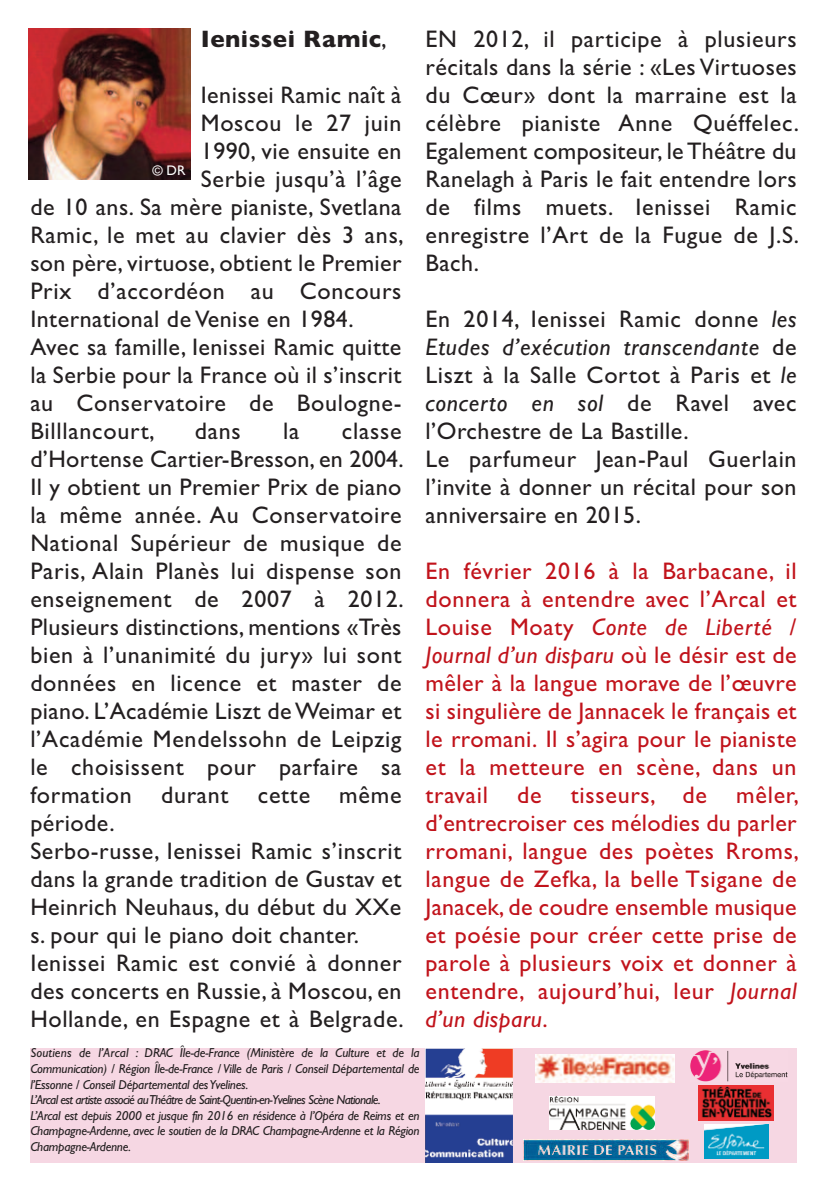
<style>
.page{position:relative;width:825px;height:1191px;background:#fff}
.page>*{position:absolute;margin:0;border:0;box-sizing:border-box;transform-origin:0 0}
.t1{font:24px/28px "Gill Sans";letter-spacing:.025em;color:#231f20}
.t2{font:24px/28px "Gill Sans";letter-spacing:.03em;color:#c1131b;text-align:justify}
.t3{font:700 24px "Gill Sans";letter-spacing:.02em;color:#231f20}
.t4{font:14px "Gill Sans";color:#fff}
.t5{font:italic 13px/15.6px "Gill Sans";letter-spacing:-.02em;color:#231f20}
.s1{font-weight:400}
.s2{font-style:italic}
</style>
<div class="page">
<div style="left:30px;top:1048px;width:767px;height:114px;background:#f6d7e3"></div>
<img style="left:28px;top:28px;width:163px;height:152px">
<img style="left:426px;top:1048px;width:86px;height:114px">
<img style="left:535px;top:1054px;width:139px;height:28px">
<img style="left:523px;top:1139px;width:165px;height:21px">
<img style="left:550px;top:1096px;width:105px;height:33px">
<img style="left:698px;top:1085px;width:75px;height:35px">
<img style="left:691px;top:1050px;width:96px;height:31px">
<img style="left:705px;top:1124px;width:63px;height:34px">
<p class="t3" style="left:201px;top:25px;width:187px">Ienissei Ramic<span class="s1">,</span></p>
<p class="t1" style="left:201px;top:81px;width:202px">Ienissei Ramic naît à</p>
<p class="t1" style="left:201px;top:109px;width:202px">Moscou le 27 juin</p>
<p class="t1" style="left:201px;top:137px;width:202px">1990, vie ensuite en</p>
<p class="t1" style="left:201px;top:165px;width:202px">Serbie jusqu’à l’âge</p>
<p class="t1" style="left:30px;top:193px;width:373px">de 10 ans. Sa mère pianiste, Svetlana</p>
<p class="t1" style="left:30px;top:221px;width:375px">Ramic, le met au clavier dès 3 ans,</p>
<p class="t1" style="left:30px;top:249px;width:373px">son père, virtuose, obtient le Premier</p>
<p class="t1" style="left:30px;top:277px;width:373px">Prix d’accordéon au Concours</p>
<p class="t1" style="left:30px;top:305px;width:325px">International de Venise en 1984.</p>
<p class="t1" style="left:30px;top:333px;width:373px">Avec sa famille, Ienissei Ramic quitte</p>
<p class="t1" style="left:30px;top:361px;width:373px">la Serbie pour la France où il s’inscrit</p>
<p class="t1" style="left:30px;top:389px;width:373px">au Conservatoire de Boulogne-</p>
<p class="t1" style="left:30px;top:417px;width:126px">Billlancourt,</p>
<p class="t1" style="left:195px;top:417px;width:47px">dans</p>
<p class="t1" style="left:283px;top:417px;width:18px">la</p>
<p class="t4" style="left:152px;top:162px;width:35px">© DR</p>
<p class="t1" style="left:30px;top:417px;width:375px;text-indent:312px">classe d’Hortense Cartier-Bresson, en 2004.<br>Il y obtient un Premier Prix de piano la même année. Au Conservatoire<br>National Supérieur de musique de<br>Paris, Alain Planès lui dispense son enseignement de 2007 à 2012.<br>Plusieurs distinctions, mentions «Très bien à l’unanimité du jury» lui sont données en licence et master de piano. L’Académie Liszt deWeimar et l’Académie Mendelssohn de Leipzig le choisissent pour parfaire sa formation durant cette même période.<br>Serbo-russe, Ienissei Ramic s’inscrit dans la grande tradition de Gustav et<br>Heinrich Neuhaus, du début du XXe s. pour qui le piano doit chanter.<br>Ienissei Ramic est convié à donner des concerts en Russie, à Moscou, en<br>Hollande, en Espagne et à Belgrade.</p>
<p class="t1" style="left:425px;top:25px;width:375px;text-align:justify">EN 2012, il participe à plusieurs récitals dans la série : «Les Virtuoses du Cœur» dont la marraine est la célèbre pianiste Anne Quéffelec.<br>Egalement compositeur, leThéâtre du Ranelagh à Paris le fait entendre lors de films muets. Ienissei Ramic enregistre l’Art de la Fugue de J.S.<br>Bach.</p>
<p class="t1" style="left:425px;top:305px;width:373px">En 2014, Ienissei Ramic donne <span class="s2">les<br>Etudes d’exécution transcendante</span> de<br>Liszt à la Salle Cortot à Paris et <span class="s2">le concerto en sol</span> de Ravel avec l’Orchestre de La Bastille.<br>Le parfumeur Jean-Paul Guerlain l’invite à donner un récital pour son anniversaire en 2015.</p>
<p class="t2" style="left:425px;top:557px;width:375px">En février 2016 à la Barbacane, il donnera à entendre avec l’Arcal et Louise Moaty <span class="s2">Conte de Liberté</span> / <span class="s2">Journal d’un disparu</span> où le désir est de mêler à la langue morave de l’œuvre si singulière de Jannacek le français et le rromani. Il s’agira pour le pianiste et la metteure en scène, dans un travail de tisseurs, de mêler, d’entrecroiser ces mélodies du parler rromani, langue des poètes Rroms, langue de Zefka, la belle Tsigane de Janacek, de coudre ensemble musique et poésie pour créer cette prise de parole à plusieurs voix et donner à entendre, aujourd’hui, leur <span class="s2">Journal d’un disparu</span>.</p>
<p class="t5" style="left:30px;top:1045px;width:391px">Soutiens de l’Arcal : DRAC Île-de-France (Ministère de la Culture et de la Communication) / Région Île-de-France / Ville de Paris / Conseil Départemental de l’Essonne / Conseil Départemental desYvelines.<br>L’Arcal est artiste associé auThéâtre de Saint-Quentin-en-Yvelines Scène Nationale.<br>L’Arcal est depuis 2000 et jusque fin 2016 en résidence à l’Opéra de Reims et en Champagne-Ardenne, avec le soutien de la DRAC Champagne-Ardenne et la Région Champagne-Ardenne.</p>
</div>
